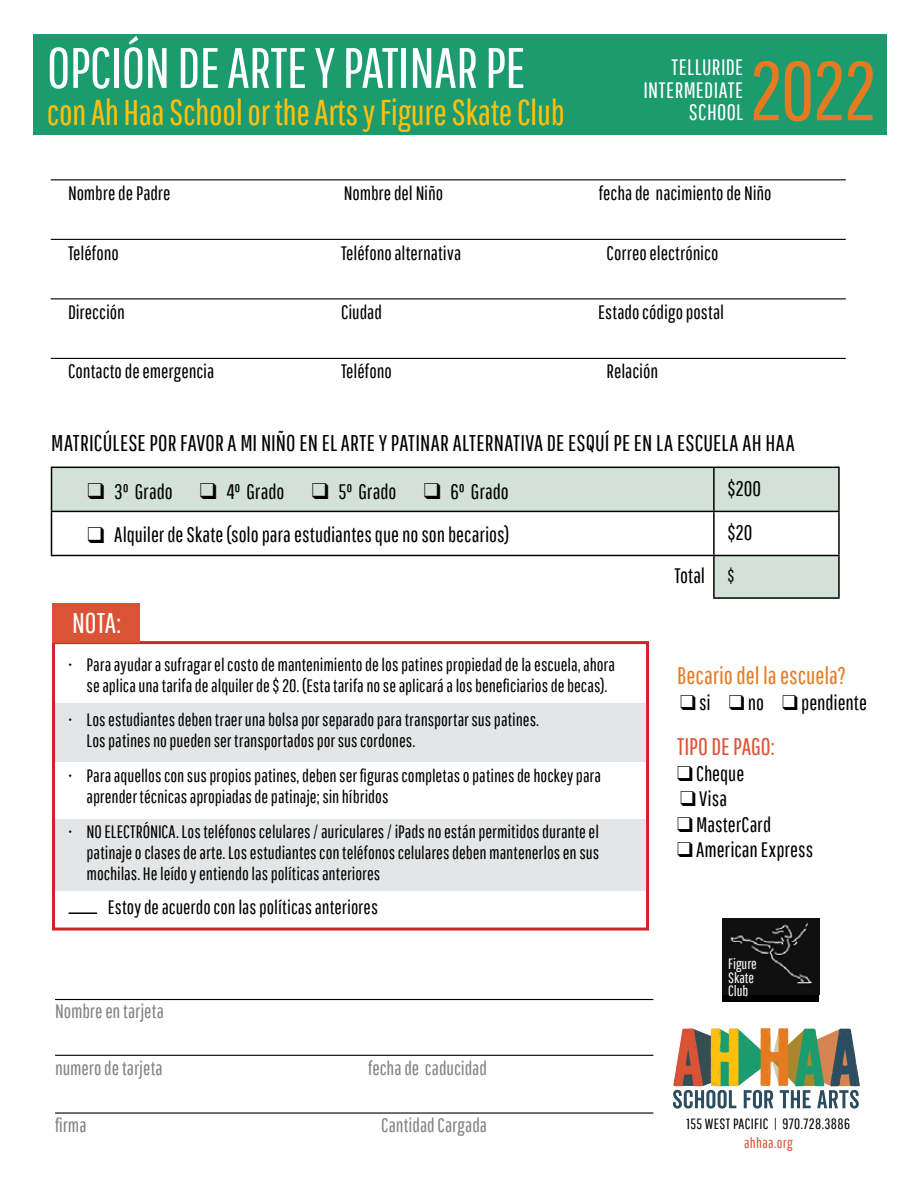
<style>
.page{position:relative;width:918px;height:1188px;background:#fff}
.page>*{position:absolute;margin:0;border:0;box-sizing:border-box;transform-origin:0 0}
.t1{font:82.95px "Pathway Gothic One";color:#e57b21}
.t2{font:56.85px "Pathway Gothic One";letter-spacing:-.01em;color:#fff}
.t3{font:35.85px "Pathway Gothic One";letter-spacing:-.01em;color:#fec00d}
.t4{font:28.5px "Pathway Gothic One";color:#fff}
.t5{font:24px "Pathway Gothic One";letter-spacing:-.005em;color:#e57b21}
.t6{font:24px "Pathway Gothic One";letter-spacing:-.005em;color:#db5336}
.t7{font:22.8px "Pathway Gothic One";letter-spacing:.005em;color:#000}
.t8{font:22.35px/22.4px "Pathway Gothic One";letter-spacing:.015em;color:#fff;text-align:right}
.t9{font:21px "Pathway Gothic One";letter-spacing:-.005em;color:#000}
.t10{font:19.5px "Pathway Gothic One";color:#000}
.t11{font:19.5px "Pathway Gothic One";color:#808284}
.t12{font:18px/21px "Pathway Gothic One";color:#000}
.t13{font:14.85px "Pathway Gothic One";letter-spacing:.025em;color:#000}
.t14{font:14.85px/13.2px "Pathway Gothic One";color:#fff}
.t15{font:14.85px "Pathway Gothic One";letter-spacing:.025em;color:#db5336}
</style>
<div class="page">
<div style="left:33px;top:35px;width:854px;height:100px;background:#1c9b6f"></div>
<hr style="left:55px;top:999px;width:598px;height:1px;background:#000">
<hr style="left:55px;top:1055px;width:598px;height:1px;background:#000">
<hr style="left:55px;top:1112px;width:598px;height:2px;background:#000">
<div style="left:723px;top:918px;width:96px;height:84px;background:#000"></div>
<img style="left:723px;top:918px;width:96px;height:76px">
<hr style="left:51px;top:179px;width:795px;height:1px;background:#000">
<hr style="left:51px;top:239px;width:795px;height:1px;background:#000">
<hr style="left:51px;top:298px;width:795px;height:1px;background:#000">
<hr style="left:51px;top:358px;width:795px;height:1px;background:#000">
<svg style="left:52px;top:468px;width:786px;height:129px;fill:#d3e2d8"></svg>
<svg style="left:52px;top:512px;width:786px;height:43px"></svg>
<hr style="left:838px;top:556px;width:2px;height:41px;background:#000">
<hr style="left:713px;top:597px;width:127px;height:2px;background:#000">
<hr style="left:713px;top:556px;width:2px;height:41px;background:#000">
<hr style="left:51px;top:512px;width:1px;height:43px;background:#000">
<hr style="left:51px;top:555px;width:663px;height:1px;background:#000">
<hr style="left:51px;top:467px;width:663px;height:1px;background:#000">
<hr style="left:51px;top:468px;width:1px;height:43px;background:#000">
<hr style="left:51px;top:511px;width:663px;height:1px;background:#000">
<hr style="left:713px;top:512px;width:2px;height:43px;background:#000">
<hr style="left:838px;top:512px;width:2px;height:43px;background:#000">
<hr style="left:714px;top:555px;width:126px;height:1px;background:#000">
<hr style="left:714px;top:467px;width:126px;height:1px;background:#000">
<hr style="left:713px;top:468px;width:2px;height:43px;background:#000">
<hr style="left:838px;top:468px;width:2px;height:43px;background:#000">
<hr style="left:714px;top:511px;width:126px;height:1px;background:#000">
<div style="left:52px;top:819px;width:595px;height:71px;background:#e4e5e6"></div>
<div style="left:52px;top:703px;width:595px;height:58px;background:#e4e5e6"></div>
<hr style="left:69px;top:912px;width:28px;height:2px;background:#000">
<div style="left:52px;top:641px;width:597px;height:290px;border:3px solid #d22229"></div>
<div style="left:52px;top:603px;width:87px;height:40px;background:#db5336"></div>
<svg style="left:673px;top:1028px;width:187px;height:81px"></svg>
<h2 class="t2" style="left:47px;top:34px;width:480px">OPCIÓN DE ARTE Y PATINAR PE</h2>
<h3 class="t3" style="left:47px;top:91px;width:519px">con Ah Haa School or the Arts y Figure Skate Club</h3>
<p class="t8" style="left:643px;top:56px;width:101px">TELLURIDE<br>INTERMEDIATE<br>SCHOOL</p>
<h1 class="t1" style="left:750px;top:41px;width:129px">2022</h1>
<p class="t10" style="left:68px;top:182px;width:104px">Nombre de Padre</p>
<p class="t10" style="left:344px;top:182px;width:101px">Nombre del Niño</p>
<p class="t10" style="left:599px;top:182px;width:174px">fecha de nacimiento de Niño</p>
<p class="t10" style="left:68px;top:241px;width:52px">Teléfono</p>
<p class="t10" style="left:341px;top:241px;width:122px">Teléfono alternativa</p>
<p class="t10" style="left:607px;top:241px;width:113px">Correo electrónico</p>
<p class="t10" style="left:68px;top:300px;width:58px">Dirección</p>
<p class="t10" style="left:341px;top:300px;width:43px">Ciudad</p>
<p class="t10" style="left:598px;top:300px;width:127px">Estado código postal</p>
<p class="t10" style="left:68px;top:360px;width:148px">Contacto de emergencia</p>
<p class="t10" style="left:341px;top:360px;width:52px">Teléfono</p>
<p class="t10" style="left:607px;top:360px;width:53px">Relación</p>
<p class="t7" style="left:51px;top:429px;width:745px">MATRICÚLESE POR FAVOR A MI NIÑO EN EL ARTE Y PATINAR ALTERNATIVA DE ESQUÍ PE EN LA ESCUELA AH HAA</p>
<p class="t9" style="left:88px;top:479px;width:423px">❑ 3º Grado ❑ 4º Grado ❑ 5º Grado ❑ 6º Grado</p>
<p class="t9" style="left:727px;top:476px;width:35px">$200</p>
<p class="t9" style="left:88px;top:522px;width:424px">❑ Alquiler de Skate (solo para estudiantes que no son becarios)</p>
<p class="t9" style="left:727px;top:520px;width:27px">$20</p>
<p class="t12" style="left:727px;top:565px;width:8px">$</p>
<p class="t9" style="left:674px;top:563px;width:32px">Total</p>
<h3 class="t4" style="left:72px;top:606px;width:50px">NOTA:</h3>
<p class="t12" style="left:69px;top:654px;width:548px;text-align:center">• Para ayudar a sufragar el costo de mantenimiento de los patines propiedad de la escuela, ahora se aplica una tarifa de alquiler de $ 20. (Esta tarifa no se aplicará a los beneficiarios de becas).</p>
<p class="t12" style="left:87px;top:709px;width:454px;text-indent:-18px">• Los estudiantes deben traer una bolsa por separado para transportar sus patines.<br>Los patines no pueden ser transportados por sus cordones.</p>
<p class="t12" style="left:87px;top:765px;width:516px;text-indent:-18px">• Para aquellos con sus propios patines, deben ser figuras completas o patines de hockey para aprender técnicas apropiadas de patinaje; sin híbridos</p>
<p class="t12" style="left:87px;top:820px;width:514px;text-align:justify;text-indent:-18px">• NO ELECTRÓNICA. Los teléfonos celulares / auriculares / iPads no están permitidos durante el patinaje o clases de arte. Los estudiantes con teléfonos celulares deben mantenerlos en sus mochilas. He leído y entiendo las políticas anteriores</p>
<p class="t10" style="left:108px;top:895px;width:272px">Estoy de acuerdo con las políticas anteriores</p>
<p class="t11" style="left:55px;top:999px;width:110px">Nombre en tarjeta</p>
<p class="t11" style="left:55px;top:1056px;width:109px">numero de tarjeta</p>
<p class="t11" style="left:368px;top:1056px;width:121px">fecha de caducidad</p>
<p class="t11" style="left:55px;top:1113px;width:33px">firma</p>
<p class="t11" style="left:381px;top:1113px;width:107px">Cantidad Cargada</p>
<h3 class="t5" style="left:677px;top:661px;width:170px">Becario del la escuela?</h3>
<p class="t9" style="left:680px;top:690px;width:188px">❑ si ❑ no ❑ pendiente</p>
<h3 class="t6" style="left:677px;top:732px;width:99px">TIPO DE PAGO:</h3>
<p class="t9" style="left:677px;top:761px;width:69px">❑ Cheque</p>
<p class="t9" style="left:680px;top:786px;width:48px">❑ Visa</p>
<p class="t9" style="left:677px;top:812px;width:96px">❑ MasterCard</p>
<p class="t9" style="left:677px;top:837px;width:138px">❑ American Express</p>
<p class="t14" style="left:728px;top:957px;width:30px">Figure<br>Skate<br>Club</p>
<p class="t13" style="left:687px;top:1115px;width:165px">155 WEST PACIFIC | 970.728.3886</p>
<p class="t15" style="left:744px;top:1133px;width:50px">ahhaa.org</p>
</div>
